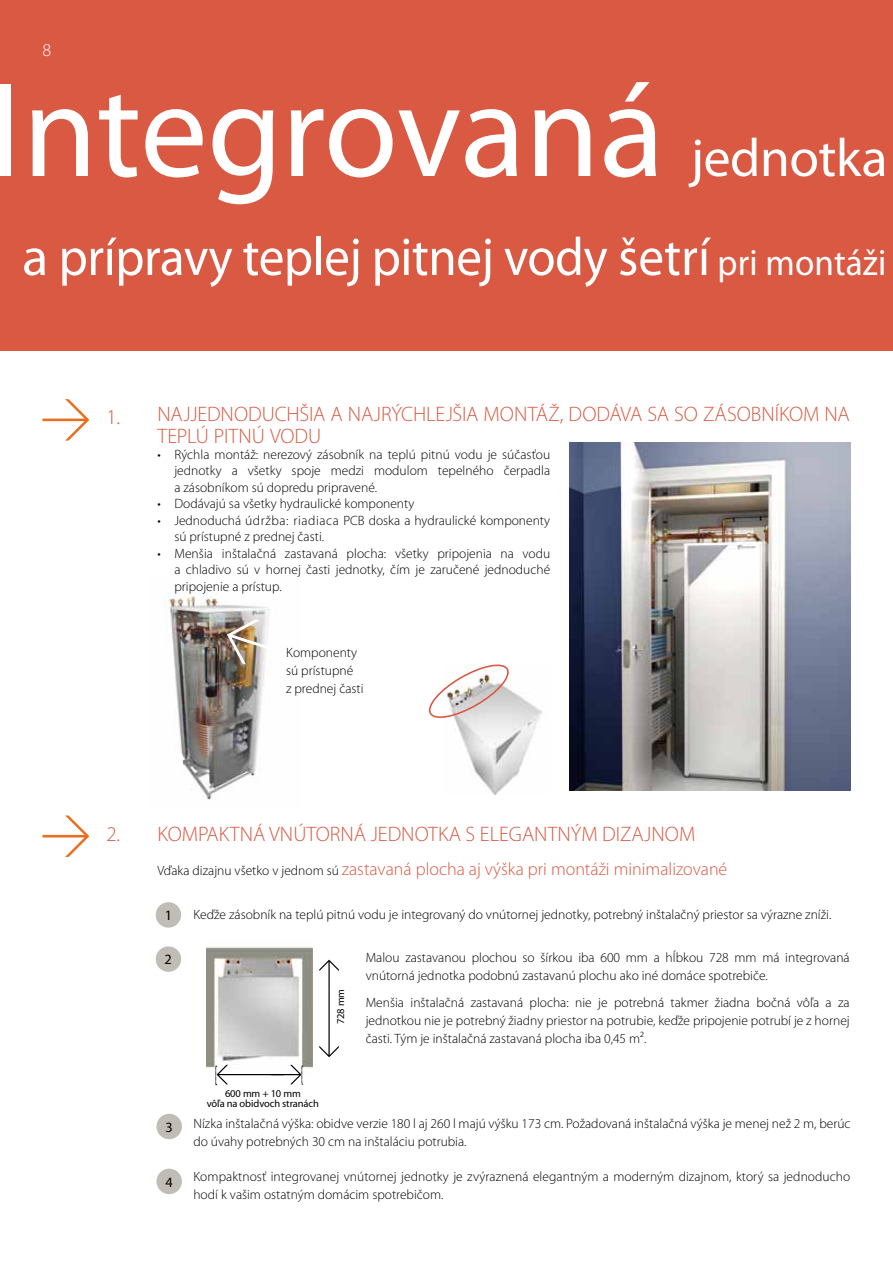
<style>
.page{position:relative;width:893px;height:1263px;background:#fff}
.page>*{position:absolute;margin:0;border:0;box-sizing:border-box;transform-origin:0 0}
.t1{font:135.45px "Myriad Pro";letter-spacing:-.005em;color:#fff}
.t2{font:54px/99px "Myriad Pro";letter-spacing:-.01em;color:#fff;text-align:right}
.t3{font:300 21px/22.5px "Myriad Pro";color:#d95943}
.t4{font:300 18px "Myriad Pro";color:#d95943}
.t5{font:300 18px "Myriad Pro";color:#fff}
.t6{font:14.25px "Myriad Pro";color:#000}
.t7{font:300 13.5px/18px "Myriad Pro";color:#000}
.t8{font:10.5px/9.6px "Myriad Pro";letter-spacing:-.01em;color:#000;text-align:center}
.s1{font-size:37.05px}
.s2{font-size:13.5px;color:#000}
</style>
<div class="page">
<div style="left:0;top:0;width:893px;height:351px;background:#d95943"></div>
<img style="left:164px;top:592px;width:106px;height:208px">
<img style="left:455px;top:691px;width:87px;height:103px">
<svg style="left:429px;top:664px;width:82px;height:59px"></svg>
<svg style="left:43px;top:399px;width:46px;height:42px"></svg>
<svg style="left:43px;top:815px;width:46px;height:42px"></svg>
<div style="left:156px;top:946px;width:25px;height:26px;background:#c1bdb6;border-radius:50%"></div>
<div style="left:156px;top:902px;width:25px;height:26px;background:#c1bdb6;border-radius:50%"></div>
<div style="left:156px;top:1114px;width:26px;height:25px;background:#c1bdb6;border-radius:50%"></div>
<div style="left:156px;top:1169px;width:26px;height:25px;background:#c1bdb6;border-radius:50%"></div>
<img style="left:570px;top:442px;width:281px;height:349px">
<img style="left:227px;top:619px;width:43px;height:45px">
<img style="left:206px;top:947px;width:106px;height:130px">
<svg style="left:319px;top:960px;width:20px;height:97px"></svg>
<svg style="left:216px;top:1065px;width:87px;height:20px"></svg>
<h3 class="t5" style="left:43px;top:40px;width:10px">8</h3>
<h1 class="t1" style="left:-11px;top:47px;width:676px">Integrovaná</h1>
<h2 class="t2" style="left:22px;top:108px;width:867px">jednotka<br>a prípravy teplej pitnej vody šetrí <span class="s1">pri montáži</span></h2>
<h3 class="t3" style="left:106px;top:406px;width:15px">1.</h3>
<h3 class="t3" style="left:157px;top:403px;width:694px">NAJJEDNODUCHŠIA A NAJRÝCHLEJŠIA MONTÁŽ, DODÁVA SA SO ZÁSOBNÍKOM NA<br>TEPLÚ PITNÚ VODU</h3>
<p class="t7" style="left:174px;top:446px;width:377px;line-height:16.5px;text-align:justify;text-indent:-17px">• Rýchla montáž: nerezový zásobník na teplú pitnú vodu je súčasťou jednotky a všetky spoje medzi modulom tepelného čerpadla a zásobníkom sú dopredu pripravené.</p>
<p class="t7" style="left:157px;top:495px;width:259px">• Dodávajú sa všetky hydraulické komponenty</p>
<p class="t7" style="left:174px;top:512px;width:377px;line-height:16.5px;text-indent:-17px">• Jednoduchá údržba: riadiaca PCB doska a hydraulické komponenty sú prístupné z prednej časti.</p>
<p class="t7" style="left:174px;top:545px;width:377px;line-height:16.5px;text-align:justify;text-indent:-17px">• Menšia inštalačná zastavaná plocha: všetky pripojenia na vodu a chladivo sú v hornej časti jednotky, čím je zaručené jednoduché pripojenie a prístup.</p>
<p class="t7" style="left:286px;top:644px;width:79px">Komponenty sú prístupné<br>z prednej časti</p>
<h3 class="t3" style="left:106px;top:823px;width:590px">2. KOMPAKTNÁ VNÚTORNÁ JEDNOTKA S ELEGANTNÝM DIZAJNOM</h3>
<h3 class="t4" style="left:157px;top:859px;width:571px"><span class="s2">Vďaka dizajnu všetko v jednom sú</span> zastavaná plocha aj výška pri montáži minimalizované</h3>
<p class="t7" style="left:193px;top:905px;width:640px">Keďže zásobník na teplú pitnú vodu je integrovaný do vnútornej jednotky, potrebný inštalačný priestor sa výrazne zníži.</p>
<p class="t6" style="left:165px;top:950px;width:9px">2</p>
<p class="t6" style="left:165px;top:907px;width:9px">1</p>
<p class="t7" style="left:366px;top:949px;width:486px">Malou zastavanou plochou so šírkou iba 600 mm a hĺbkou 728 mm má integrovaná vnútorná jednotka podobnú zastavanú plochu ako iné domáce spotrebiče.</p>
<p class="t7" style="left:366px;top:993px;width:486px;text-align:justify">Menšia inštalačná zastavaná plocha: nie je potrebná takmer žiadna bočná vôľa a za jednotkou nie je potrebný žiadny priestor na potrubie, keďže pripojenie potrubí je z hornej časti. Tým je inštalačná zastavaná plocha iba 0,45 m².</p>
<p class="t8" style="left:336px;top:1024px;width:37px;rotate:-90deg">728 mm</p>
<p class="t6" style="left:166px;top:1119px;width:9px">3</p>
<p class="t6" style="left:166px;top:1173px;width:9px">4</p>
<p class="t8" style="left:207px;top:1088px;width:114px">600 mm + 10 mm<br>vôľa na obidvoch stranách</p>
<p class="t7" style="left:193px;top:1115px;width:659px">Nízka inštalačná výška: obidve verzie 180 l aj 260 l majú výšku 173 cm. Požadovaná inštalačná výška je menej než 2 m, berúc do úvahy potrebných 30 cm na inštaláciu potrubia.</p>
<p class="t7" style="left:193px;top:1168px;width:659px">Kompaktnosť integrovanej vnútornej jednotky je zvýraznená elegantným a moderným dizajnom, ktorý sa jednoducho hodí k vašim ostatným domácim spotrebičom.</p>
</div>
